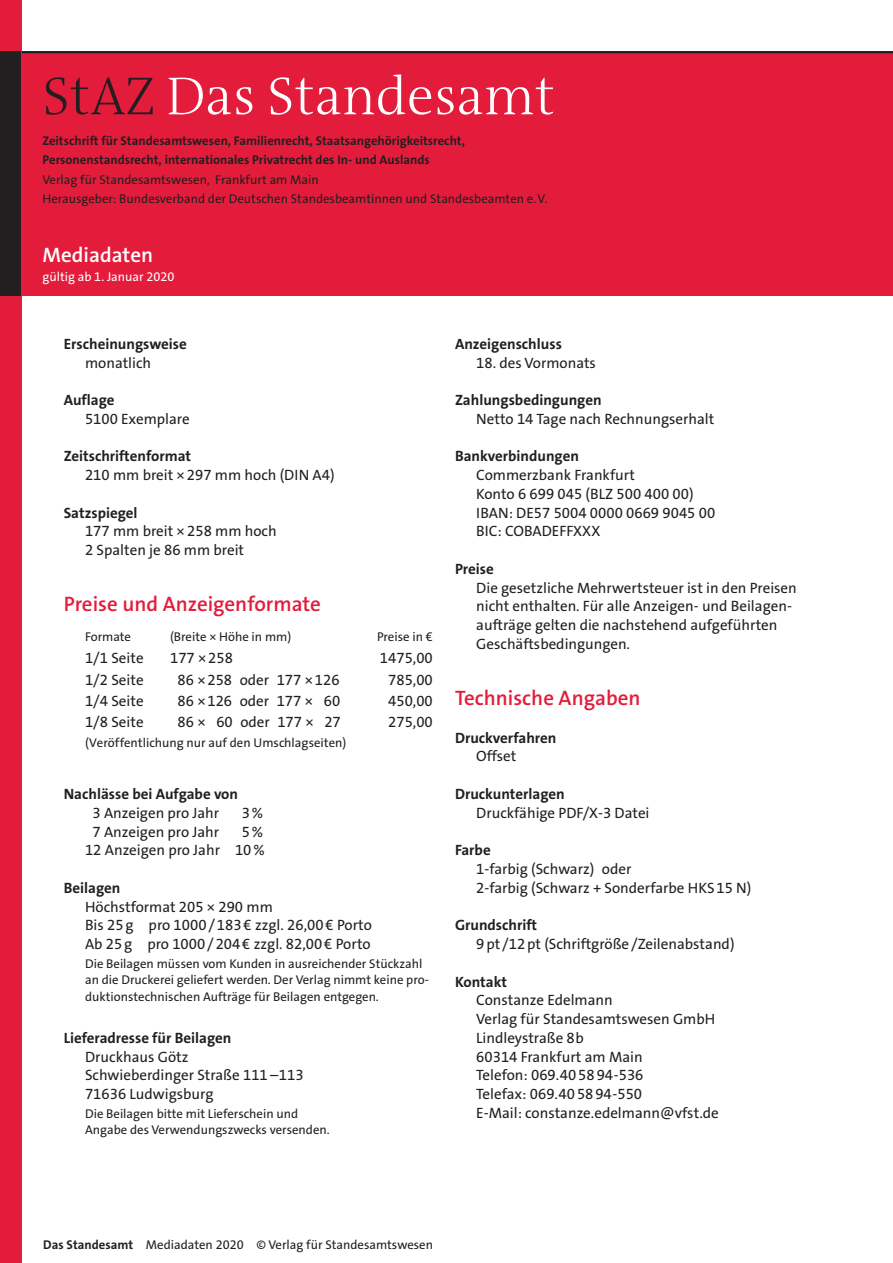
<style>
.page{position:relative;width:893px;height:1263px;background:#fff}
.page>*{position:absolute;margin:0;border:0;box-sizing:border-box;transform-origin:0 0}
.t1{font:300 54px "Anti Thesis 55 Mz";color:#fff}
.U0{font:600 21px "The Sans";color:#e41c3b}
.t2{font:600 21px "The Sans";color:#fff}
.GS{font:15px/18.8px "The Sans";color:#231f20}
.U1{font:700 15px "The Sans";color:#231f20}
.tabelle_körper{font:15px "The Sans";color:#231f20}
.KL{font:12.75px/16.5px "The Sans";color:#231f20}
.t3{font:700 12.75px/19.5px "The Sans";color:#231f20}
.UT{font:12.75px "Gro Thesis 55 Tz";color:#231f20}
.tabelle_kopf{font:12.75px "The Sans";color:#231f20}
.t4{font:12.75px "The Sans";color:#fff}
.s1{color:#231f20}
.s2{font-weight:700}
</style>
<div class="page">
<div style="left:21px;top:51px;width:872px;height:70px;background:#e41c3b"></div>
<div style="left:0;top:121px;width:893px;height:175px;background:#e41c3b"></div>
<div style="left:0;top:0;width:21px;height:1263px;background:#e41c3b"></div>
<div style="left:0;top:51px;width:21px;height:245px;background:#231f20"></div>
<h1 class="t1" style="left:43px;top:67px;width:514px"><span class="s1">StAZ</span> Das Standesamt</h1>
<p class="t3" style="left:43px;top:131px;width:424px">Zeitschrift für Standesamtswesen, Familienrecht, Staatsangehörigkeitsrecht,<br>Personenstandsrecht, internationales Privatrecht des In- und Auslands</p>
<p class="KL" style="left:43px;top:170px;width:506px;line-height:19.5px">Verlag für Standesamtswesen, Frankfurt am Main<br>Herausgeber: Bundesverband der Deutschen Standesbeamtinnen und Standesbeamten e.V.</p>
<h2 class="t2" style="left:43px;top:241px;width:112px">Mediadaten</h2>
<p class="t4" style="left:43px;top:269px;width:134px">gültig ab 1. Januar 2020</p>
<p class="U1" style="left:64px;top:334px;width:125px">Erscheinungsweise</p>
<p class="GS" style="left:85px;top:353px;width:68px">monatlich</p>
<p class="U1" style="left:64px;top:390px;width:52px">Auflage</p>
<p class="GS" style="left:85px;top:410px;width:106px">5100 Exemplare</p>
<p class="U1" style="left:64px;top:447px;width:129px">Zeitschriftenformat</p>
<p class="GS" style="left:85px;top:466px;width:251px">210 mm breit × 297 mm hoch (DIN A4)</p>
<p class="U1" style="left:64px;top:503px;width:75px">Satzspiegel</p>
<p class="GS" style="left:85px;top:522px;width:193px">177 mm breit × 258 mm hoch<br>2 Spalten je 86 mm breit</p>
<p class="U0" style="left:64px;top:591px;width:259px">Preise und Anzeigenformate</p>
<p class="tabelle_kopf" style="left:85px;top:628px;width:48px">Formate</p>
<p class="tabelle_kopf" style="left:170px;top:628px;width:123px">(Breite × Höhe in mm)</p>
<p class="tabelle_kopf" style="left:377px;top:628px;width:57px">Preise in €</p>
<p class="tabelle_körper" style="left:85px;top:649px;width:60px">1/1 Seite</p>
<p class="tabelle_körper" style="left:170px;top:649px;width:64px">177 ×258</p>
<p class="tabelle_körper" style="left:380px;top:649px;width:54px">1475,00</p>
<p class="tabelle_körper" style="left:85px;top:670px;width:60px">1/2 Seite</p>
<p class="tabelle_körper" style="left:178px;top:670px;width:164px">86 ×258 oder 177 ×126</p>
<p class="tabelle_körper" style="left:388px;top:670px;width:46px">785,00</p>
<p class="tabelle_körper" style="left:85px;top:691px;width:60px">1/4 Seite</p>
<p class="tabelle_körper" style="left:178px;top:691px;width:164px">86 ×126 oder 177 × 60</p>
<p class="tabelle_körper" style="left:388px;top:691px;width:46px">450,00</p>
<p class="tabelle_körper" style="left:85px;top:712px;width:60px">1/8 Seite</p>
<p class="tabelle_körper" style="left:178px;top:712px;width:165px">86 × 60 oder 177 × 27</p>
<p class="tabelle_körper" style="left:388px;top:712px;width:46px">275,00</p>
<p class="UT" style="left:85px;top:735px;width:263px">(Veröffentlichung nur auf den Umschlagseiten)</p>
<p class="U1" style="left:64px;top:784px;width:176px">Nachlässe bei Aufgabe von</p>
<p class="GS" style="left:93px;top:803px;width:128px">3 Anzeigen pro Jahr</p>
<p class="GS" style="left:242px;top:803px;width:23px">3%</p>
<p class="GS" style="left:93px;top:822px;width:128px">7 Anzeigen pro Jahr</p>
<p class="GS" style="left:85px;top:822px;width:181px;text-align:right">5%<br>12 Anzeigen pro Jahr 10%</p>
<p class="U1" style="left:64px;top:878px;width:58px">Beilagen</p>
<p class="GS" style="left:85px;top:897px;width:189px">Höchstformat 205 × 290 mm</p>
<p class="GS" style="left:85px;top:916px;width:288px">Bis 25g pro 1000/183€ zzgl. 26,00€ Porto</p>
<p class="GS" style="left:85px;top:935px;width:287px">Ab 25g pro 1000/204€ zzgl. 82,00€ Porto</p>
<p class="KL" style="left:85px;top:955px;width:345px">Die Beilagen müssen vom Kunden in ausreichender Stückzahl an die Druckerei geliefert werden. Der Verlag nimmt keine pro&shy;duktionstechnischen Aufträge für Beilagen entgegen.</p>
<p class="U1" style="left:64px;top:1028px;width:169px">Lieferadresse für Beilagen</p>
<p class="GS" style="left:85px;top:1047px;width:105px">Druckhaus Götz</p>
<p class="GS" style="left:85px;top:1066px;width:220px">Schwieberdinger Straße 111 –113</p>
<p class="GS" style="left:85px;top:1085px;width:130px">71636 Ludwigsburg</p>
<p class="KL" style="left:85px;top:1105px;width:246px">Die Beilagen bitte mit Lieferschein und<br>Angabe des Verwendungszwecks versenden.</p>
<p class="U1" style="left:455px;top:334px;width:108px">Anzeigenschluss</p>
<p class="GS" style="left:476px;top:353px;width:121px">18. des Vormonats</p>
<p class="U1" style="left:455px;top:390px;width:148px">Zahlungsbedingungen</p>
<p class="GS" style="left:476px;top:410px;width:240px">Netto 14 Tage nach Rechnungserhalt</p>
<p class="U1" style="left:455px;top:447px;width:125px">Bankverbindungen</p>
<p class="GS" style="left:476px;top:466px;width:160px">Commerzbank Frankfurt</p>
<p class="GS" style="left:476px;top:485px;width:219px">Konto 6 699 045 (BLZ 500 400 00)</p>
<p class="GS" style="left:476px;top:503px;width:240px">IBAN: DE57 5004 0000 0669 9045 00</p>
<p class="GS" style="left:476px;top:522px;width:126px">BIC: COBADEFFXXX</p>
<p class="U1" style="left:455px;top:559px;width:40px">Preise</p>
<p class="GS" style="left:476px;top:578px;width:322px">Die gesetzliche Mehrwertsteuer ist in den Preisen nicht enthalten. Für alle Anzeigen- und Beilagen&shy;aufträge gelten die nachstehend aufgeführten Geschäftsbedingungen.</p>
<p class="U0" style="left:455px;top:685px;width:187px">Technische Angaben</p>
<p class="U1" style="left:455px;top:728px;width:103px">Druckverfahren</p>
<p class="GS" style="left:476px;top:747px;width:42px">Offset</p>
<p class="U1" style="left:455px;top:784px;width:111px">Druckunterlagen</p>
<p class="GS" style="left:476px;top:803px;width:175px">Druckfähige PDF/X-3 Datei</p>
<p class="U1" style="left:455px;top:840px;width:37px">Farbe</p>
<p class="GS" style="left:476px;top:860px;width:277px">1-farbig (Schwarz) oder<br>2-farbig (Schwarz + Sonderfarbe HKS15 N)</p>
<p class="U1" style="left:455px;top:915px;width:83px">Grundschrift</p>
<p class="GS" style="left:476px;top:935px;width:260px">9pt /12pt (Schriftgröße/Zeilenabstand)</p>
<p class="U1" style="left:455px;top:972px;width:54px">Kontakt</p>
<p class="GS" style="left:476px;top:991px;width:138px">Constanze Edelmann</p>
<p class="GS" style="left:476px;top:1010px;width:241px">Verlag für Standesamtswesen GmbH<br>Lindleystraße 8b</p>
<p class="GS" style="left:476px;top:1047px;width:169px;text-align:justify">60314 Frankfurt am Main Telefon: 069.405894-536<br>Telefax: 069.405894-550</p>
<p class="GS" style="left:476px;top:1103px;width:244px">E-Mail: constanze.edelmann@vfst.de</p>
<p class="KL" style="left:43px;top:1236px;width:391px"><span class="s2">Das Standesamt</span> Mediadaten 2020 © Verlag für Standesamtswesen</p>
</div>
